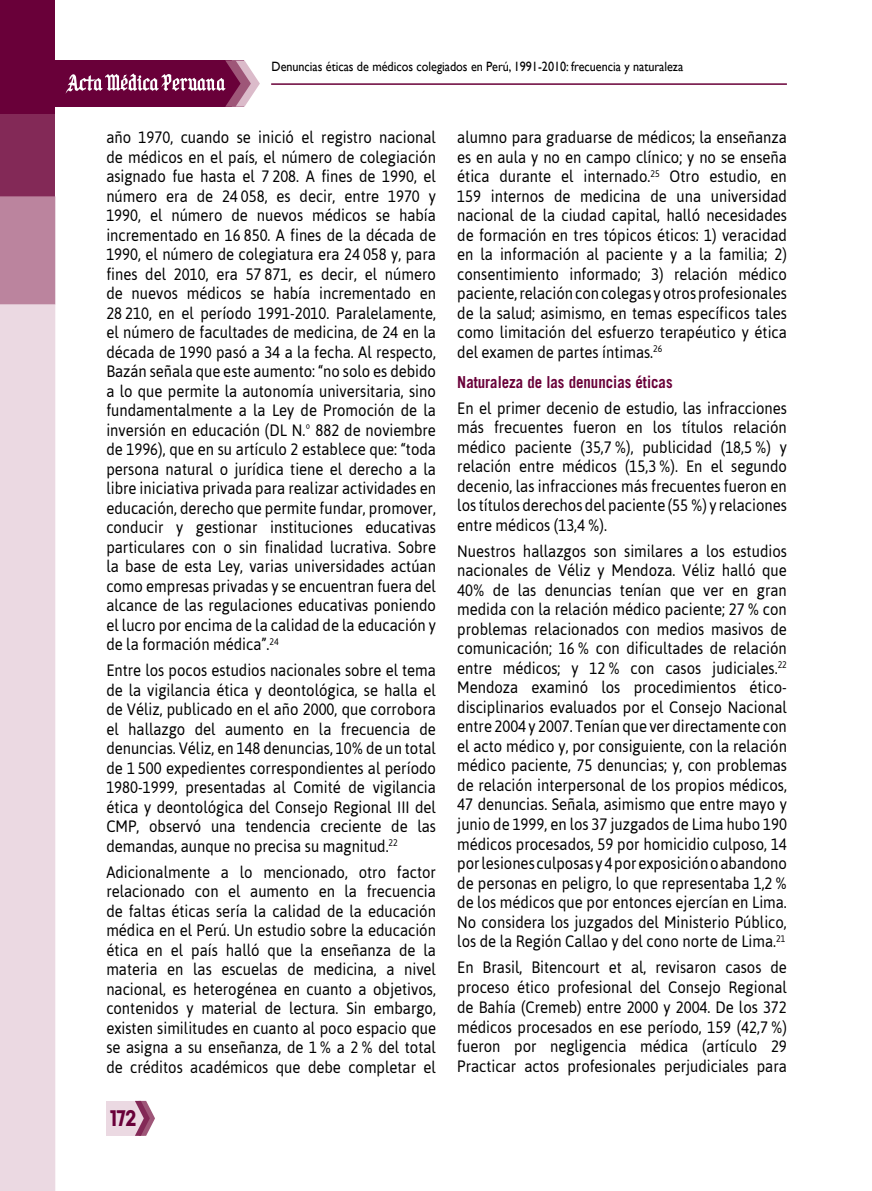
<style>
.page{position:relative;width:872px;height:1191px;background:#fff}
.page>*{position:absolute;margin:0;border:0;box-sizing:border-box;transform-origin:0 0}
.t1{font:22.5px "Milocha";color:#690039;scale:.9 1}
.t2{font:16.5px/19.5px "Asap";color:#000;text-align:justify;scale:.9 1}
.t3{font:700 16.5px "Trade Gothic";color:#690039;scale:.9 1}
.t4{font:13.5px "Gill Sans";color:#000;scale:.9 1}
</style>
<div class="page">
<div style="left:106px;top:1100px;width:38px;height:35px;background:#ebd9e2"></div>
<svg style="left:135px;top:1100px;width:20px;height:35px"></svg>
<div style="left:0;top:0;width:55px;height:114px;background:#690039"></div>
<div style="left:0;top:114px;width:55px;height:82px;background:#832957"></div>
<div style="left:0;top:196px;width:55px;height:109px;background:#bb849e"></div>
<div style="left:0;top:305px;width:55px;height:886px;background:#ebd9e2"></div>
<div style="left:55px;top:60px;width:189px;height:47px;background:#690039"></div>
<hr style="left:271px;top:83px;width:516px;height:2px;background:#690039">
<svg style="left:65px;top:60px;width:195px;height:47px"></svg>
<p class="t4" style="left:271px;top:58px;width:459px">Denuncias éticas de médicos colegiados en Perú, 1991-2010: frecuencia y naturaleza</p>
<p class="t2" style="left:106px;top:127px;width:368px">año 1970, cuando se inició el registro nacional de médicos en el país, el número de colegiación asignado fue hasta el 7 208. A fines de 1990, el número era de 24 058, es decir, entre 1970 y 1990, el número de nuevos médicos se había incrementado en 16 850. A fines de la década de 1990, el número de colegiatura era 24 058 y, para fines del 2010, era 57 871, es decir, el número de nuevos médicos se había incrementado en 28 210, en el período 1991-2010. Paralelamente, el número de facultades de medicina, de 24 en la década de 1990 pasó a 34 a la fecha. Al respecto, Bazán señala que este aumento: “no solo es debido a lo que permite la autonomía universitaria, sino fundamentalmente a la Ley de Promoción de la inversión en educación (DL N.º 882 de noviembre de 1996), que en su artículo 2 establece que: “toda persona natural o jurídica tiene el derecho a la libre iniciativa privada para realizar actividades en educación, derecho que permite fundar, promover, conducir y gestionar instituciones educativas particulares con o sin finalidad lucrativa. Sobre la base de esta Ley, varias universidades actúan como empresas privadas y se encuentran fuera del alcance de las regulaciones educativas poniendo el lucro por encima de la calidad de la educación y de la formación médica”.<sup>24</sup></p>
<p class="t2" style="left:106px;top:660px;width:368px">Entre los pocos estudios nacionales sobre el tema de la vigilancia ética y deontológica, se halla el de Véliz, publicado en el año 2000, que corrobora el hallazgo del aumento en la frecuencia de denuncias. Véliz, en 148 denuncias, 10% de un total de 1 500 expedientes correspondientes al período 1980-1999, presentadas al Comité de vigilancia ética y deontológica del Consejo Regional III del CMP, observó una tendencia creciente de las demandas, aunque no precisa su magnitud.<sup>22</sup></p>
<p class="t2" style="left:106px;top:862px;width:368px">Adicionalmente a lo mencionado, otro factor relacionado con el aumento en la frecuencia de faltas éticas sería la calidad de la educación médica en el Perú. Un estudio sobre la educación ética en el país halló que la enseñanza de la materia en las escuelas de medicina, a nivel nacional, es heterogénea en cuanto a objetivos, contenidos y material de lectura. Sin embargo, existen similitudes en cuanto al poco espacio que se asigna a su enseñanza, de 1 % a 2 % del total de créditos académicos que debe completar el</p>
<h1 class="t1" style="left:110px;top:1105px;width:30px">172</h1>
<p class="t2" style="left:457px;top:127px;width:368px">alumno para graduarse de médicos; la enseñanza es en aula y no en campo clínico; y no se enseña ética durante el internado.<sup>25</sup> Otro estudio, en 159 internos de medicina de una universidad nacional de la ciudad capital, halló necesidades de formación en tres tópicos éticos: 1) veracidad en la información al paciente y a la familia; 2) consentimiento informado; 3) relación médico paciente, relación con colegas y otros profesionales de la salud; asimismo, en temas específicos tales como limitación del esfuerzo terapéutico y ética del examen de partes íntimas.<sup>26</sup></p>
<p class="t3" style="left:457px;top:372px;width:241px">Naturaleza de las denuncias éticas</p>
<p class="t2" style="left:457px;top:398px;width:368px">En el primer decenio de estudio, las infracciones más frecuentes fueron en los títulos relación médico paciente (35,7 %), publicidad (18,5 %) y relación entre médicos (15,3 %). En el segundo decenio, las infracciones más frecuentes fueron en los títulos derechos del paciente (55 %) y relaciones entre médicos (13,4 %).</p>
<p class="t2" style="left:457px;top:541px;width:368px">Nuestros hallazgos son similares a los estudios nacionales de Véliz y Mendoza. Véliz halló que 40% de las denuncias tenían que ver en gran medida con la relación médico paciente; 27 % con problemas relacionados con medios masivos de comunicación; 16 % con dificultades de relación entre médicos; y 12 % con casos judiciales.<sup>22<br></sup>Mendoza examinó los procedimientos ético&shy;disciplinarios evaluados por el Consejo Nacional entre 2004 y 2007. Tenían que ver directamente con el acto médico y, por consiguiente, con la relación médico paciente, 75 denuncias; y, con problemas de relación interpersonal de los propios médicos, 47 denuncias. Señala, asimismo que entre mayo y junio de 1999, en los 37 juzgados de Lima hubo 190 médicos procesados, 59 por homicidio culposo, 14 por lesiones culposas y 4 por exposición o abandono de personas en peligro, lo que representaba 1,2 % de los médicos que por entonces ejercían en Lima.<br>No considera los juzgados del Ministerio Público, los de la Región Callao y del cono norte de Lima.<sup>21</sup></p>
<p class="t2" style="left:457px;top:957px;width:368px">En Brasil, Bitencourt et al, revisaron casos de proceso ético profesional del Consejo Regional de Bahía (Cremeb) entre 2000 y 2004. De los 372 médicos procesados en ese período, 159 (42,7 %) fueron por negligencia médica (artículo 29<br>Practicar actos profesionales perjudiciales para</p>
</div>
